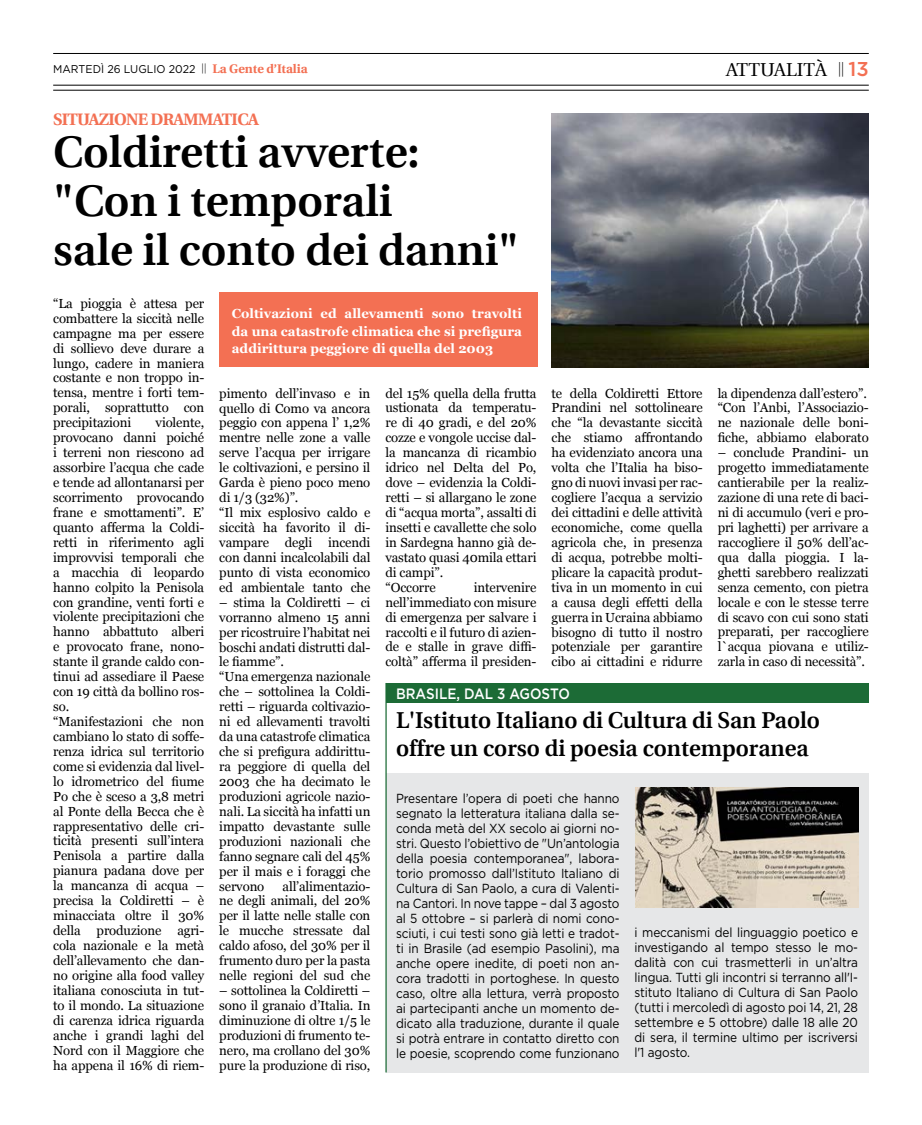
<style>
.page{position:relative;width:922px;height:1125px;background:#fff}
.page>*{position:absolute;margin:0;border:0;box-sizing:border-box;transform-origin:0 0}
.t1{font:600 44.25px/49.2px "Utopia";color:#000}
.t2{font:600 23px/28px "Utopia";color:#000}
.t3{font:18.75px "Utopia";color:#000}
.t4{font:700 16.62px "Utopia";letter-spacing:-.04em;color:#f37053}
.t5{font:500 15px "Gotham";color:#fff;scale:.9 1}
.t6{font:13.12px/14.9px "Georgia";letter-spacing:-.01em;color:#000;text-align:justify}
.t7{font:13.12px/15px "Gotham";letter-spacing:-.01em;color:#000;text-align:justify;scale:.9 1}
.t8{font:700 13.12px/17.2px "Georgia";color:#fff;text-align:justify}
.t9{font:11.25px "Gotham";color:#000;scale:.95 1}
.s1{font-family:"Utopia";font-weight:700;font-size:12.5px;color:#f37053}
.s2{font-family:"Gotham";font-weight:500;font-size:20px;color:#f37053}
</style>
<div class="page">
<hr style="left:53px;top:53px;width:815px;height:1px;background:#000">
<hr style="left:53px;top:90px;width:815px;height:1px;background:#000">
<hr style="left:53px;top:85px;width:815px;height:1px;background:#000">
<div style="left:219px;top:293px;width:318px;height:74px;background:#f37053"></div>
<div style="left:386px;top:773px;width:481px;height:299px;background:#e6e7e8"></div>
<div style="left:386px;top:683px;width:481px;height:20px;background:#1c6b36"></div>
<hr style="left:385px;top:683px;width:1px;height:389px;background:#1c6b36">
<img style="left:551px;top:113px;width:317px;height:255px">
<img style="left:635px;top:787px;width:222px;height:121px">
<p class="t9" style="left:53px;top:62px;width:269px">MARTEDÌ 26 LUGLIO 2022 <sup>||</sup> <span class="s1">La Gente d’Italia</span></p>
<h3 class="t3" style="left:725px;top:60px;width:144px">ATTUALITÀ <sup>||</sup> <span class="s2">13</span></h3>
<p class="t4" style="left:53px;top:110px;width:207px">SITUAZIONE DRAMMATICA</p>
<h1 class="t1" style="left:53px;top:128px;width:467px">Coldiretti avverte: "Con i temporali<br>sale il conto dei danni"</h1>
<p class="t6" style="left:53px;top:295px;width:152px">“La pioggia è attesa per combattere la siccità nelle campagne ma per essere di sollievo deve durare a lungo, cadere in maniera costante e non troppo in&shy;tensa, mentre i forti tem&shy;porali, soprattutto con precipitazioni</p>
<p class="t6" style="left:53px;top:415px;width:153px;text-align:left;text-indent:102px">violente, provocano danni poiché i terreni non riescono ad assorbire l’acqua che cade e tende ad allontanarsi per scorrimento provocando frane e smottamenti”. E’ quanto afferma la Coldi&shy;retti in riferimento agli improvvisi temporali che a macchia di leopardo hanno colpito la Penisola con grandine, venti forti e violente precipitazioni che hanno abbattuto alberi e provocato frane, nono&shy;stante il grande caldo con&shy;tinui ad assediare il Paese con 19 città da bollino ros&shy;so.<br>“Manifestazioni che non cambiano lo stato di soffe&shy;renza idrica sul territorio come si evidenzia dal livel&shy;lo idrometrico del fiume<br>Po che è sceso a 3,8 metri al Ponte della Becca che è rappresentativo delle cri&shy;ticità presenti sull’intera<br>Penisola a partire dalla pianura padana dove per la mancanza di acqua – precisa la Coldiretti – è minacciata oltre il 30% della produzione agri&shy;cola nazionale e la metà dell’allevamento che dan&shy;no origine alla food valley italiana conosciuta in tut&shy;to il mondo. La situazione di carenza idrica riguarda anche i grandi laghi del<br>Nord con il Maggiore che ha appena il 16% di riem-</p>
<p class="t8" style="left:232px;top:304px;width:291px">Coltivazioni ed allevamenti sono travolti da una catastrofe climatica che si prefigura addirittura peggiore di quella del 2003</p>
<p class="t6" style="left:219px;top:385px;width:153px;text-align:left">pimento dell’invaso e in quello di Como va ancora peggio con appena l’ 1,2% mentre nelle zone a valle serve l’acqua per irrigare le coltivazioni, e persino il<br>Garda è pieno poco meno di 1/3 (32%)”.<br>“Il mix esplosivo caldo e siccità ha favorito il di&shy;vampare degli incendi con danni incalcolabili dal punto di vista economico ed ambientale tanto che</p>
<p class="t6" style="left:219px;top:594px;width:153px;text-align:left">– stima la Coldiretti – ci vorranno almeno 15 anni per ricostruire l’habitat nei boschi andati distrutti dal&shy;le fiamme”.<br>“Una emergenza nazionale che – sottolinea la Coldi&shy;retti – riguarda coltivazio&shy;ni ed allevamenti travolti da una catastrofe climatica che si prefigura addirittu&shy;ra peggiore di quella del<br>2003 che ha decimato le produzioni agricole nazio&shy;nali. La siccità ha infatti un impatto devastante sulle produzioni nazionali che fanno segnare cali del 45% per il mais e i foraggi che servono</p>
<p class="t6" style="left:219px;top:878px;width:153px;text-indent:63px">all’alimentazio&shy;ne degli animali, del 20% per il latte nelle stalle con le mucche stressate dal caldo afoso, del 30% per il frumento duro per la pasta nelle regioni del sud che</p>
<p class="t6" style="left:219px;top:983px;width:153px">– sottolinea la Coldiretti – sono il granaio d’Italia. In diminuzione di oltre 1/5 le produzioni di frumento te&shy;nero, ma crollano del 30% pure la produzione di riso,</p>
<p class="t6" style="left:385px;top:385px;width:153px;text-align:left">del 15% quella della frutta ustionata da temperatu&shy;re di 40 gradi, e del 20% cozze e vongole uccise dal&shy;la mancanza di ricambio idrico nel Delta del Po, dove – evidenzia la Coldi&shy;retti – si allargano le zone di “acqua morta”, assalti di insetti e cavallette che solo in Sardegna hanno già de&shy;vastato quasi 40mila ettari di campi”.<br>“Occorre</p>
<p class="t6" style="left:385px;top:579px;width:152px;text-indent:88px">intervenire nell’immediato con misure di emergenza per salvare i raccolti e il futuro di azien&shy;de e stalle in grave diffi&shy;coltà” afferma il presiden-</p>
<p class="t6" style="left:551px;top:385px;width:153px">te della Coldiretti Ettore Prandini nel sottolineare che “la devastante siccità che stiamo affrontando ha evidenziato ancora una volta che l’Italia ha biso&shy;gno di nuovi invasi per rac&shy;cogliere l’acqua a servizio dei cittadini e delle attività economiche, come quella agricola che, in presenza di acqua, potrebbe molti&shy;plicare la capacità produt&shy;tiva in un momento in cui a causa degli effetti della guerra in Ucraina abbiamo bisogno di tutto il nostro potenziale per garantire cibo ai cittadini e ridurre</p>
<p class="t6" style="left:717px;top:385px;width:153px;text-align:left">la dipendenza dall’estero”. “Con l’Anbi, l’Associazio&shy;ne nazionale delle boni&shy;fiche, abbiamo elaborato</p>
<p class="t6" style="left:717px;top:445px;width:153px">– conclude Prandini- un progetto immediatamente cantierabile per la realiz&shy;zazione di una rete di baci&shy;ni di accumulo (veri e pro&shy;pri laghetti) per arrivare a raccogliere il 50% dell’ac&shy;qua dalla pioggia. I la&shy;ghetti sarebbero realizzati senza cemento, con pietra locale e con le stesse terre di scavo con cui sono stati preparati, per raccogliere l`acqua piovana e utiliz&shy;zarla in caso di necessità”.</p>
<p class="t5" style="left:396px;top:683px;width:194px">BRASILE, DAL 3 AGOSTO</p>
<h2 class="t2" style="left:396px;top:707px;width:425px">L'Istituto Italiano di Cultura di San Paolo offre un corso di poesia contemporanea</h2>
<p class="t7" style="left:396px;top:790px;width:250px">Presentare l’opera di poeti che hanno segnato la letteratura italiana dalla se&shy;conda metà del XX secolo ai giorni no&shy;stri. Questo l’obiettivo de "Un’antologia della poesia contemporanea", labora&shy;torio promosso dall’Istituto Italiano di Cultura di San Paolo, a cura di Valenti&shy;na Cantori. In nove tappe – dal 3 agosto al 5 ottobre – si parlerà di nomi cono&shy;sciuti, i cui testi sono già letti e tradot&shy;ti in Brasile (ad esempio Pasolini), ma anche opere inedite, di poeti non an&shy;cora tradotti in portoghese. In questo caso, oltre alla lettura, verrà proposto ai partecipanti anche un momento de&shy;dicato alla traduzione, durante il quale si potrà entrare in contatto diretto con le poesie, scoprendo come funzionano</p>
<p class="t7" style="left:634px;top:925px;width:250px">i meccanismi del linguaggio poetico e investigando al tempo stesso le mo&shy;dalità con cui trasmetterli in un’altra lingua. Tutti gli incontri si terranno all'I&shy;stituto Italiano di Cultura di San Paolo (tutti i mercoledì di agosto poi 14, 21, 28 settembre e 5 ottobre) dalle 18 alle 20 di sera, il termine ultimo per iscriversi l'1 agosto.</p>
</div>
